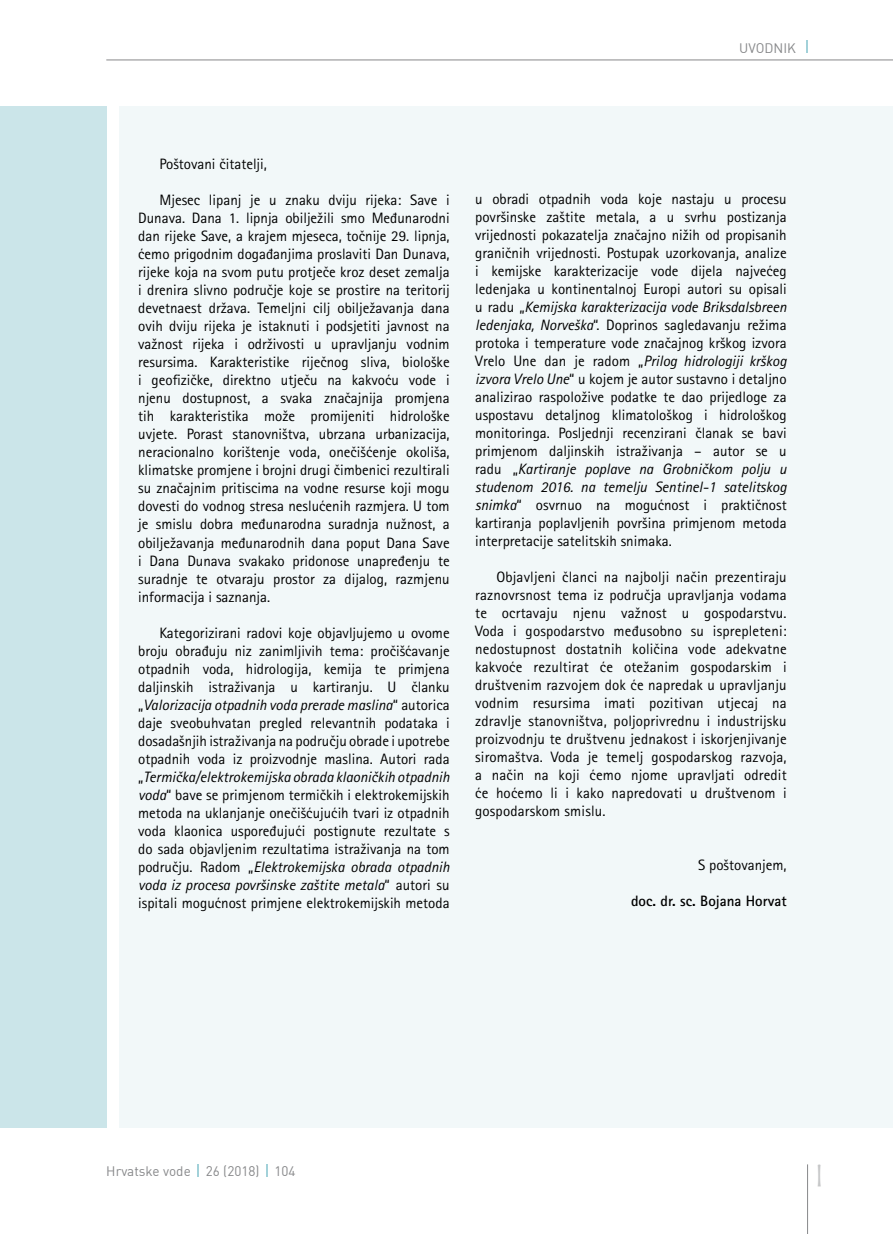
<style>
.page{position:relative;width:893px;height:1234px;background:#fff}
.page>*{position:absolute;margin:0;border:0;box-sizing:border-box;transform-origin:0 0}
.t1{font:300 36px "Teen";color:#c6c7c8}
.t2{font:15px/18px "Rotis Sans Serifklemy";color:#000;text-align:justify}
.t3{font:700 15px "Rotis Sans Serifklemy";color:#000}
.t4{font:13.5px "DIN";color:#87888a}
.s1{font-style:italic}
</style>
<div class="page">
<hr style="left:807px;top:1164px;width:1px;height:69px;background:#87888a">
<hr style="left:106px;top:60px;width:787px;height:1px;background:#87888a">
<svg style="left:198px;top:1164px;width:1px;height:12px"></svg>
<svg style="left:266px;top:1164px;width:2px;height:12px"></svg>
<div style="left:119px;top:106px;width:774px;height:1021px;background:#f2f8f9"></div>
<div style="left:0;top:106px;width:106px;height:1021px;background:#cbe5e9"></div>
<svg style="left:807px;top:41px;width:1px;height:12px"></svg>
<p class="t4" style="left:739px;top:40px;width:58px">UVODNIK</p>
<p class="t2" style="left:159px;top:155px;width:109px">Poštovani čitatelji,</p>
<p class="t2" style="left:138px;top:191px;width:313px;text-indent:21px">Mjesec lipanj je u znaku dviju rijeka: Save i Dunava. Dana 1. lipnja obilježili smo Međunarodni dan rijeke Save, a krajem mjeseca, točnije 29. lipnja, ćemo prigodnim događanjima proslaviti Dan Dunava, rijeke koja na svom putu protječe kroz deset zemalja i drenira slivno područje koje se prostire na teritorij devetnaest država. Temeljni cilj obilježavanja dana ovih dviju rijeka je istaknuti i podsjetiti javnost na važnost rijeka i održivosti u upravljanju vodnim resursima. Karakteristike riječnog sliva, biološke i geofizičke, direktno utječu na kakvoću vode i njenu dostupnost, a svaka značajnija promjena tih karakteristika može promijeniti hidrološke uvjete. Porast stanovništva, ubrzana urbanizacija, neracionalno korištenje voda, onečišćenje okoliša, klimatske promjene i brojni drugi čimbenici rezultirali su značajnim pritiscima na vodne resurse koji mogu dovesti do vodnog stresa neslućenih razmjera. U tom je smislu dobra međunarodna suradnja nužnost, a obilježavanja međunarodnih dana poput Dana Save i Dana Dunava svakako pridonose unapređenju te suradnje te otvaraju prostor za dijalog, razmjenu informacija i saznanja.</p>
<p class="t2" style="left:138px;top:623px;width:313px;text-indent:21px">Kategorizirani radovi koje objavljujemo u ovome broju obrađuju niz zanimljivih tema: pročišćavanje otpadnih voda, hidrologija, kemija te primjena daljinskih istraživanja u kartiranju. U članku „<span class="s1">Valorizacija otpadnih voda prerade maslina</span>“ autorica daje sveobuhvatan pregled relevantnih podataka i dosadašnjih istraživanja na području obrade i upotrebe otpadnih voda iz proizvodnje maslina. Autori rada „<span class="s1">Termička/elektrokemijska obrada klaoničkih otpadnih voda</span>“ bave se primjenom termičkih i elektrokemijskih metoda na uklanjanje onečišćujućih tvari iz otpadnih voda klaonica uspoređujući postignute rezultate s do sada objavljenim rezultatima istraživanja na tom području. Radom „<span class="s1">Elektrokemijska obrada otpadnih voda iz procesa površinske zaštite metala</span>“ autori su ispitali mogućnost primjene elektrokemijskih metoda</p>
<p class="t2" style="left:475px;top:189px;width:313px">u obradi otpadnih voda koje nastaju u procesu površinske zaštite metala, a u svrhu postizanja vrijednosti pokazatelja značajno nižih od propisanih graničnih vrijednosti. Postupak uzorkovanja, analize i kemijske karakterizacije vode dijela najvećeg ledenjaka u kontinentalnoj Europi autori su opisali u radu „<span class="s1">Kemijska karakterizacija vode Briksdalsbreen ledenjaka, Norveška</span>“. Doprinos sagledavanju režima protoka i temperature vode značajnog krškog izvora Vrelo Une dan je radom „<span class="s1">Prilog hidrologiji krškog izvora Vrelo Une</span>“ u kojem je autor sustavno i detaljno analizirao raspoložive podatke te dao prijedloge za uspostavu detaljnog klimatološkog i hidrološkog monitoringa. Posljednji recenzirani članak se bavi primjenom daljinskih istraživanja – autor se u radu „<span class="s1">Kartiranje poplave na Grobničkom polju u studenom 2016. na temelju Sentinel-1 satelitskog snimka</span>“ osvrnuo na mogućnost i praktičnost kartiranja poplavljenih površina primjenom metoda interpretacije satelitskih snimaka.</p>
<p class="t2" style="left:475px;top:567px;width:313px;text-indent:21px">Objavljeni članci na najbolji način prezentiraju raznovrsnost tema iz područja upravljanja vodama te ocrtavaju njenu važnost u gospodarstvu.<br>Voda i gospodarstvo međusobno su isprepleteni: nedostupnost dostatnih količina vode adekvatne kakvoće rezultirat će otežanim gospodarskim i društvenim razvojem dok će napredak u upravljanju vodnim resursima imati pozitivan utjecaj na zdravlje stanovništva, poljoprivrednu i industrijsku proizvodnju te društvenu jednakost i iskorjenjivanje siromaštva. Voda je temelj gospodarskog razvoja, a način na koji ćemo njome upravljati odredit će hoćemo li i kako napredovati u društvenom i gospodarskom smislu.</p>
<p class="t2" style="left:698px;top:855px;width:90px">S poštovanjem,</p>
<p class="t3" style="left:631px;top:891px;width:157px">doc. dr. sc. Bojana Horvat</p>
<p class="t4" style="left:106px;top:1161px;width:191px">Hrvatske vode 26 (2018) 104</p>
<h1 class="t1" style="left:816px;top:1156px;width:7px">I</h1>
</div>
